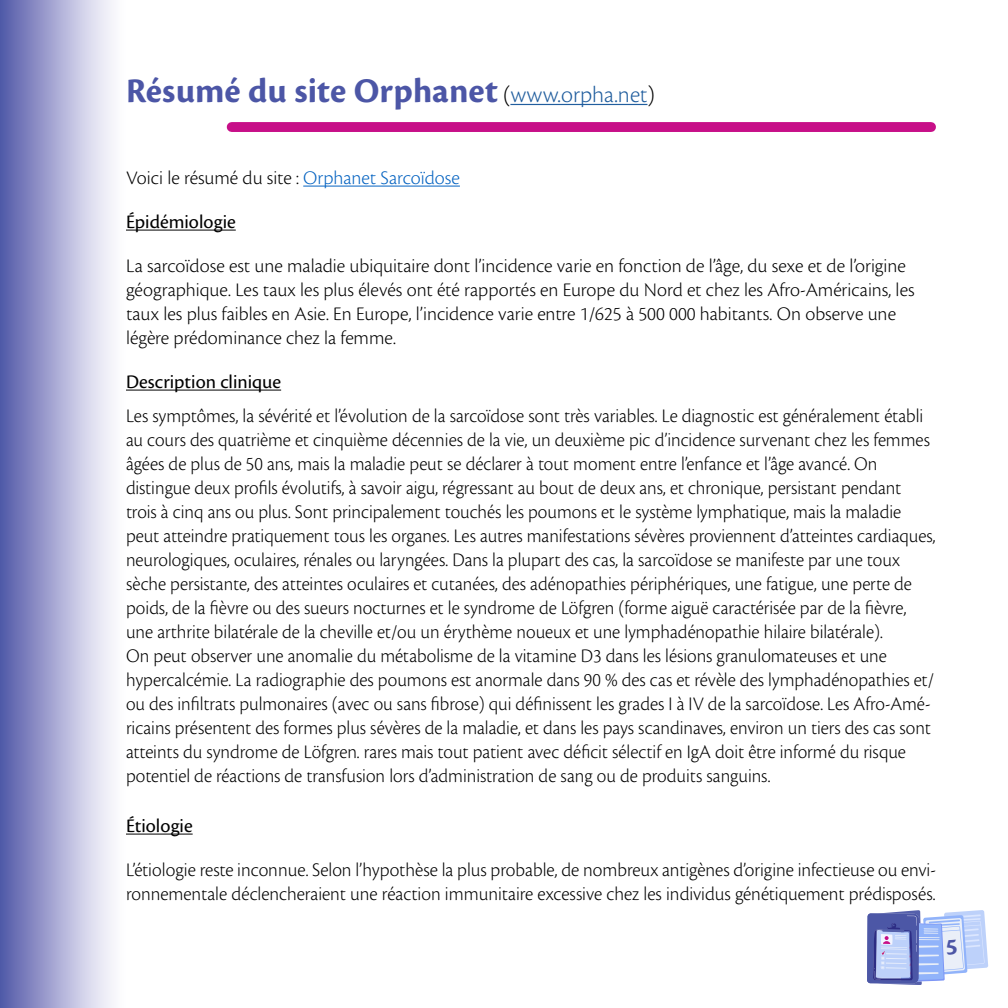
<style>
.page{position:relative;width:1008px;height:1008px;background:#fff}
.page>*{position:absolute;margin:0;border:0;box-sizing:border-box;transform-origin:0 0}
.t1{font:700 36px "Cronos Pro";color:#4c56a6}
.t2{font:700 24px "Cronos Pro";color:#4c56a6}
.t3{font:300 20px/24px "Cronos Pro";color:#000;scale:.96 1}
.t4{font:300 20px/24px "Cronos Pro";color:#000}
.t5{font:20px "Cronos Pro";color:#000}
.s1{font-weight:300;font-size:24px;color:#000}
.s2{font-weight:300;font-size:24px;color:#215e9e}
.s3{color:#0563c1}
</style>
<div class="page">
<div style="left:0;top:0;width:127px;height:1008px;background:linear-gradient(to right,#565baa,#fff)"></div>
<svg style="left:867px;top:910px;width:121px;height:75px;background:#aab7e4"></svg>
<hr style="left:510px;top:104px;width:137px;height:1px;background:#215e9e">
<hr style="left:303px;top:186px;width:157px;height:1px;background:#0563c1">
<hr style="left:126px;top:230px;width:110px;height:1px;background:#000">
<hr style="left:126px;top:390px;width:155px;height:1px;background:#000">
<hr style="left:126px;top:834px;width:67px;height:1px;background:#000">
<div style="left:232px;top:122px;width:699px;height:10px;background:#c70f88"></div>
<h1 class="t1" style="left:126px;top:70px;width:530px">Résumé du site Orphanet <span class="s1">(</span><span class="s2">www.orpha.net</span><span class="s1">)</span></h1>
<p class="t4" style="left:126px;top:166px;width:335px">Voici le résumé du site : <span class="s3">Orphanet Sarcoïdose</span></p>
<p class="t5" style="left:126px;top:210px;width:111px">Épidémiologie</p>
<p class="t4" style="left:126px;top:254px;width:790px">La sarcoïdose est une maladie ubiquitaire dont l’incidence varie en fonction de l’âge, du sexe et de l’origine géographique. Les taux les plus élevés ont été rapportés en Europe du Nord et chez les Afro-Américains, les taux les plus faibles en Asie. En Europe, l’incidence varie entre 1/625 à 500 000 habitants. On observe une légère prédominance chez la femme.</p>
<p class="t5" style="left:126px;top:370px;width:157px">Description clinique</p>
<p class="t3" style="left:126px;top:404px;width:845px">Les symptômes, la sévérité et l’évolution de la sarcoïdose sont très variables. Le diagnostic est généralement établi au cours des quatrième et cinquième décennies de la vie, un deuxième pic d’incidence survenant chez les femmes âgées de plus de 50 ans, mais la maladie peut se déclarer à tout moment entre l’enfance et l’âge avancé. On distingue deux profils évolutifs, à savoir aigu, régressant au bout de deux ans, et chronique, persistant pendant trois à cinq ans ou plus. Sont principalement touchés les poumons et le système lymphatique, mais la maladie peut atteindre pratiquement tous les organes. Les autres manifestations sévères proviennent d’atteintes cardiaques, neurologiques, oculaires, rénales ou laryngées. Dans la plupart des cas, la sarcoïdose se manifeste par une toux sèche persistante, des atteintes oculaires et cutanées, des adénopathies périphériques, une fatigue, une perte de poids, de la fièvre ou des sueurs nocturnes et le syndrome de Löfgren (forme aiguë caractérisée par de la fièvre, une arthrite bilatérale de la cheville et/ou un érythème noueux et une lymphadénopathie hilaire bilatérale).<br>On peut observer une anomalie du métabolisme de la vitamine D3 dans les lésions granulomateuses et une hypercalcémie. La radiographie des poumons est anormale dans 90 % des cas et révèle des lymphadénopathies et/ ou des infiltrats pulmonaires (avec ou sans fibrose) qui définissent les grades I à IV de la sarcoïdose. Les Afro-Amé&shy;ricains présentent des formes plus sévères de la maladie, et dans les pays scandinaves, environ un tiers des cas sont atteints du syndrome de Löfgren. rares mais tout patient avec déficit sélectif en IgA doit être informé du risque potentiel de réactions de transfusion lors d’administration de sang ou de produits sanguins.</p>
<p class="t5" style="left:126px;top:814px;width:68px">Étiologie</p>
<p class="t4" style="left:126px;top:858px;width:812px">L’étiologie reste inconnue. Selon l’hypothèse la plus probable, de nombreux antigènes d’origine infectieuse ou envi&shy;ronnementale déclencheraient une réaction immunitaire excessive chez les individus génétiquement prédisposés.</p>
<p class="t2" style="left:946px;top:932px;width:13px">5</p>
</div>
